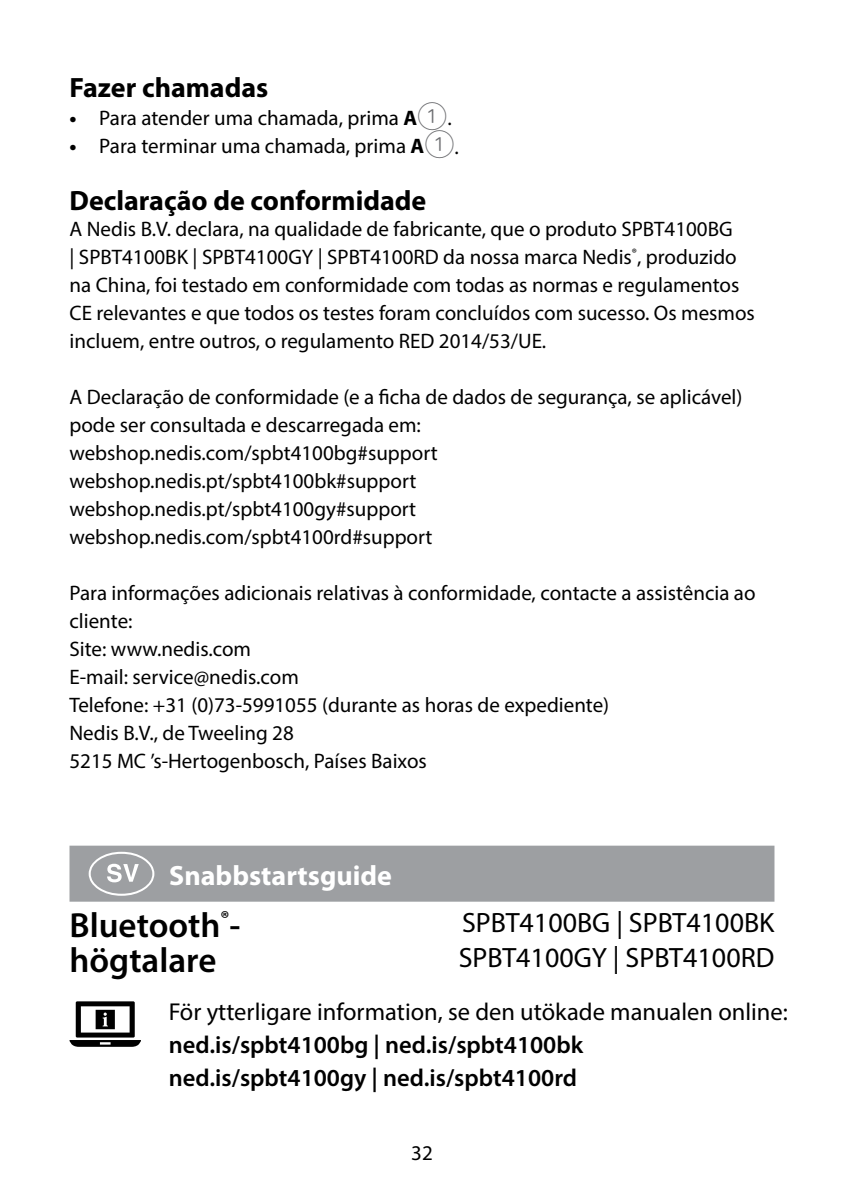
<style>
.page{position:relative;width:844px;height:1191px;background:#fff}
.page>*{position:absolute;margin:0;border:0;box-sizing:border-box;transform-origin:0 0}
.t1{font:63px "manualise countrycodes";color:#fff}
.t2{font:600 35px/35px "Myriad Pro";color:#000}
.t3{font:28px/35px "Myriad Pro";color:#000}
.t4{font:700 28px "Myriad Pro";color:#000}
.t5{font:700 28px "Myriad Pro";color:#fff}
.t6{font:600 24.5px/33.2px "Myriad Pro";color:#000}
.t7{font:24.5px "Myriad Pro";color:#000}
.t8{font:21px/28px "Myriad Pro";color:#000}
.s1{font-weight:700}
.s2{font-family:"Manualise Call out Glyphs";font-size:28px;color:#6d6e71}
</style>
<div class="page">
<div style="left:69px;top:845px;width:705px;height:56px;background:#9d9fa2"></div>
<svg style="left:69px;top:1001px;width:72px;height:45px"></svg>
<h3 class="t4" style="left:69px;top:70px;width:200px">Fazer chamadas</h3>
<p class="t8" style="left:69px;top:104px;width:384px"><span class="s1">•</span> Para atender uma chamada, prima <span class="s1">A</span><span class="s2">1</span>.</p>
<p class="t8" style="left:69px;top:132px;width:391px"><span class="s1">•</span> Para terminar uma chamada, prima <span class="s1">A</span><span class="s2">1</span>.</p>
<h3 class="t4" style="left:69px;top:182px;width:358px">Declaração de conformidade</h3>
<p class="t8" style="left:69px;top:214px;width:686px">A Nedis B.V. declara, na qualidade de fabricante, que o produto SPBT4100BG<br>| SPBT4100BK | SPBT4100GY | SPBT4100RD da nossa marca Nedis<sup>®</sup>, produzido na China, foi testado em conformidade com todas as normas e regulamentos CE relevantes e que todos os testes foram concluídos com sucesso. Os mesmos incluem, entre outros, o regulamento RED 2014/53/UE.</p>
<p class="t8" style="left:69px;top:382px;width:674px">A Declaração de conformidade (e a ficha de dados de segurança, se aplicável) pode ser consultada e descarregada em: webshop.nedis.com/spbt4100bg#support webshop.nedis.pt/spbt4100bk#support webshop.nedis.pt/spbt4100gy#support webshop.nedis.com/spbt4100rd#support</p>
<p class="t8" style="left:69px;top:578px;width:687px">Para informações adicionais relativas à conformidade, contacte a assistência ao cliente:<br>Site: www.nedis.com<br>E-mail: service@nedis.com<br>Telefone: +31 (0)73-5991055 (durante as horas de expediente)<br>Nedis B.V., de Tweeling 28<br>5215 MC ’s-Hertogenbosch, Países Baixos</p>
<h1 class="t1" style="left:79px;top:837px;width:86px">e</h1>
<h3 class="t5" style="left:169px;top:857px;width:224px">Snabbstartsguide</h3>
<h2 class="t2" style="left:69px;top:906px;width:173px">Bluetooth<sup>®</sup>- högtalare</h2>
<h3 class="t3" style="left:458px;top:904px;width:317px">SPBT4100BG | SPBT4100BK<br>SPBT4100GY | SPBT4100RD</h3>
<p class="t7" style="left:169px;top:996px;width:620px">För ytterligare information, se den utökade manualen online:</p>
<p class="t6" style="left:169px;top:1027px;width:416px">ned.is/spbt4100bg | ned.is/spbt4100bk ned.is/spbt4100gy | ned.is/spbt4100rd</p>
<p class="t8" style="left:411px;top:1138px;width:23px">32</p>
</div>
